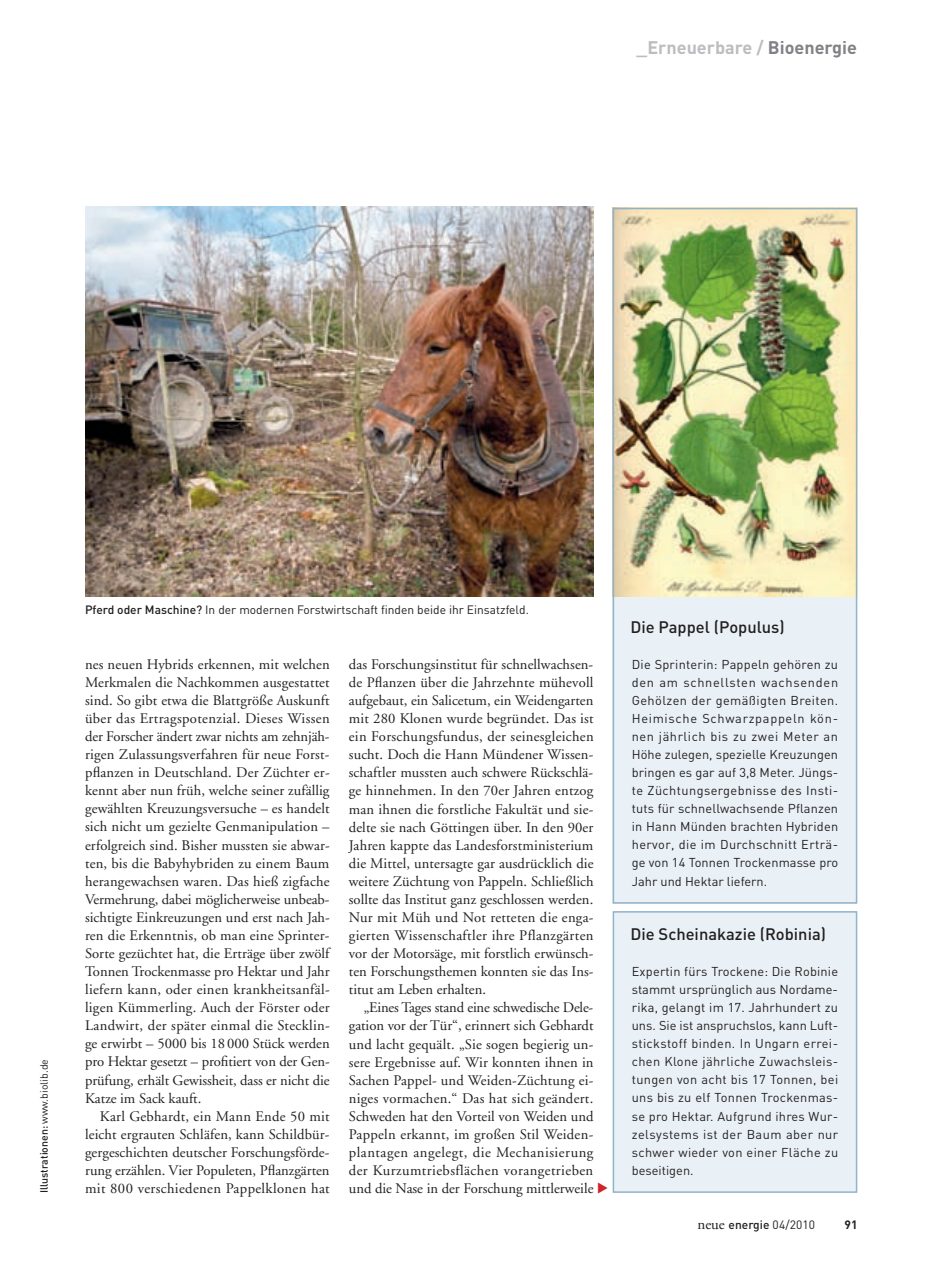
<style>
.page{position:relative;width:936px;height:1263px;background:#fff}
.page>*{position:absolute;margin:0;border:0;box-sizing:border-box;transform-origin:0 0}
.t1{font:700 18px "DIN";color:#bcbdc0}
.t2{font:500 16.5px "DIN";color:#231f20}
.t3{font:14.7px "Adobe Garamond";letter-spacing:.01em;color:#231f20}
.t4{font:14.7px "Adobe Garamond";letter-spacing:-.01em;color:#231f20}
.t5{font:14.7px "Adobe Garamond";letter-spacing:-.015em;color:#231f20}
.t6{font:14.7px "Adobe Garamond";letter-spacing:.03em;color:#231f20}
.t7{font:14.7px "Adobe Garamond";letter-spacing:.035em;color:#231f20}
.t8{font:12.75px/18px "DIN";letter-spacing:.005em;color:#231f20;text-align:justify}
.t9{font:12px "DIN";color:#231f20}
.t10{font:500 12px "DIN";color:#231f20}
.t11{font:700 12px "DIN";color:#231f20}
.t12{font:500 10.5px "DIN";color:#231f20}
.s1{color:#808285}
.s2{font-weight:400}
.s3{font-weight:500}
.s4{font-family:"Adobe Garamond";font-weight:400;font-size:15px}
</style>
<div class="page">
<div style="left:612px;top:514px;width:245px;height:390px;background:#eaf1f6"></div>
<img style="left:615px;top:211px;width:239px;height:385px">
<div style="left:612px;top:208px;width:245px;height:696px;border:2px solid #8fb3cb"></div>
<div style="left:612px;top:911px;width:245px;height:282px;background:#eaf1f6;border:2px solid #8fb3cb"></div>
<img style="left:85px;top:206px;width:508px;height:390px">
<p class="t1" style="left:636px;top:36px;width:222px">_Erneuerbare / <span class="s1">Bioenergie</span></p>
<p class="t12" style="left:37px;top:1193px;width:136px;rotate:-90deg">Illustrationen: <span class="s2">www.biolib.de</span></p>
<p class="t9" style="left:85px;top:603px;width:445px"><span class="s3">Pferd oder Maschine?</span> In der modernen Forstwirtschaft finden beide ihr Einsatzfeld.</p>
<p class="t3" style="left:85px;top:656px;width:246px">nes neuen Hybrids erkennen, mit welchen</p>
<p class="t3" style="left:85px;top:674px;width:246px">Merkmalen die Nachkommen ausgestattet</p>
<p class="t3" style="left:85px;top:692px;width:246px">sind. So gibt etwa die Blattgröße Auskunft</p>
<p class="t3" style="left:85px;top:710px;width:246px">über das Ertragspotenzial. Dieses Wissen</p>
<p class="t4" style="left:85px;top:728px;width:246px">der Forscher ändert zwar nichts am zehnjäh-</p>
<p class="t3" style="left:85px;top:746px;width:246px">rigen Zulassungsverfahren für neue Forst-</p>
<p class="t3" style="left:85px;top:765px;width:246px">pflanzen in Deutschland. Der Züchter er-</p>
<p class="t3" style="left:85px;top:783px;width:246px">kennt aber nun früh, welche seiner zufällig</p>
<p class="t3" style="left:85px;top:801px;width:246px">gewählten Kreuzungsversuche – es handelt</p>
<p class="t3" style="left:85px;top:819px;width:246px">sich nicht um gezielte Genmanipulation –</p>
<p class="t3" style="left:85px;top:837px;width:246px">erfolgreich sind. Bisher mussten sie abwar-</p>
<p class="t3" style="left:85px;top:855px;width:246px">ten, bis die Babyhybriden zu einem Baum</p>
<p class="t3" style="left:85px;top:873px;width:246px">herangewachsen waren. Das hieß zigfache</p>
<p class="t3" style="left:85px;top:891px;width:246px">Vermehrung, dabei möglicherweise unbeab-</p>
<p class="t3" style="left:85px;top:909px;width:246px">sichtigte Einkreuzungen und erst nach Jah-</p>
<p class="t3" style="left:85px;top:927px;width:246px">ren die Erkenntnis, ob man eine Sprinter-</p>
<p class="t3" style="left:85px;top:945px;width:246px">Sorte gezüchtet hat, die Erträge über zwölf</p>
<p class="t3" style="left:85px;top:963px;width:246px">Tonnen Trockenmasse pro Hektar und Jahr</p>
<p class="t3" style="left:85px;top:981px;width:246px">liefern kann, oder einen krankheitsanfäl-</p>
<p class="t3" style="left:85px;top:1000px;width:246px">ligen Kümmerling. Auch der Förster oder</p>
<p class="t3" style="left:85px;top:1018px;width:246px">Landwirt, der später einmal die Stecklin-</p>
<p class="t3" style="left:85px;top:1036px;width:246px">ge erwirbt – 5000 bis 18 000 Stück werden</p>
<p class="t3" style="left:85px;top:1054px;width:246px">pro Hektar gesetzt – profitiert von der Gen-</p>
<p class="t3" style="left:85px;top:1072px;width:246px">prüfung, erhält Gewissheit, dass er nicht die</p>
<p class="t3" style="left:85px;top:1090px;width:118px">Katze im Sack kauft.</p>
<p class="t3" style="left:100px;top:1108px;width:231px">Karl Gebhardt, ein Mann Ende 50 mit</p>
<p class="t3" style="left:85px;top:1126px;width:246px">leicht ergrauten Schläfen, kann Schildbür-</p>
<p class="t3" style="left:85px;top:1144px;width:246px">gergeschichten deutscher Forschungsförde-</p>
<p class="t3" style="left:85px;top:1162px;width:246px">rung erzählen. Vier Populeten, Pflanzgärten</p>
<p class="t3" style="left:85px;top:1180px;width:246px">mit 800 verschiedenen Pappelklonen hat</p>
<p class="t3" style="left:349px;top:656px;width:246px">das Forschungsinstitut für schnellwachsen-</p>
<p class="t3" style="left:349px;top:674px;width:246px">de Pflanzen über die Jahrzehnte mühevoll</p>
<p class="t3" style="left:349px;top:692px;width:246px">aufgebaut, ein Salicetum, ein Weidengarten</p>
<p class="t3" style="left:349px;top:710px;width:246px">mit 280 Klonen wurde begründet. Das ist</p>
<p class="t3" style="left:349px;top:729px;width:246px">ein Forschungsfundus, der seinesgleichen</p>
<p class="t3" style="left:349px;top:747px;width:246px">sucht. Doch die Hann Mündener Wissen-</p>
<p class="t3" style="left:349px;top:765px;width:246px">schaftler mussten auch schwere Rückschlä-</p>
<p class="t3" style="left:349px;top:783px;width:246px">ge hinnehmen. In den 70er Jahren entzog</p>
<p class="t3" style="left:349px;top:801px;width:246px">man ihnen die forstliche Fakultät und sie-</p>
<p class="t3" style="left:349px;top:819px;width:246px">delte sie nach Göttingen über. In den 90er</p>
<p class="t3" style="left:349px;top:837px;width:246px">Jahren kappte das Landesforstministerium</p>
<p class="t3" style="left:349px;top:855px;width:246px">die Mittel, untersagte gar ausdrücklich die</p>
<p class="t3" style="left:349px;top:873px;width:246px">weitere Züchtung von Pappeln. Schließlich</p>
<p class="t3" style="left:349px;top:891px;width:246px">sollte das Institut ganz geschlossen werden.</p>
<p class="t3" style="left:349px;top:909px;width:246px">Nur mit Müh und Not retteten die enga-</p>
<p class="t3" style="left:349px;top:927px;width:246px">gierten Wissenschaftler ihre Pflanzgärten</p>
<p class="t3" style="left:349px;top:945px;width:246px">vor der Motorsäge, mit forstlich erwünsch-</p>
<p class="t3" style="left:349px;top:964px;width:246px">ten Forschungsthemen konnten sie das Ins-</p>
<p class="t3" style="left:349px;top:982px;width:139px">titut am Leben erhalten.</p>
<p class="t5" style="left:364px;top:1000px;width:231px">„Eines Tages stand eine schwedische Dele-</p>
<p class="t3" style="left:349px;top:1018px;width:246px">gation vor der Tür“, erinnert sich Gebhardt</p>
<p class="t3" style="left:349px;top:1036px;width:246px">und lacht gequält. „Sie sogen begierig un-</p>
<p class="t3" style="left:349px;top:1054px;width:246px">sere Ergebnisse auf. Wir konnten ihnen in</p>
<p class="t3" style="left:349px;top:1072px;width:246px">Sachen Pappel- und Weiden-Züchtung ei-</p>
<p class="t3" style="left:349px;top:1090px;width:246px">niges vormachen.“ Das hat sich geändert.</p>
<p class="t3" style="left:349px;top:1108px;width:246px">Schweden hat den Vorteil von Weiden und</p>
<p class="t3" style="left:349px;top:1126px;width:246px">Pappeln erkannt, im großen Stil Weiden-</p>
<p class="t7" style="left:349px;top:1144px;width:246px">plantagen angelegt, die Mechanisierung</p>
<p class="t6" style="left:349px;top:1162px;width:246px">der Kurzumtriebsflächen vorangetrieben</p>
<p class="t3" style="left:349px;top:1180px;width:246px">und die Nase in der Forschung mittlerweile</p>
<p class="t2" style="left:630px;top:616px;width:156px">Die Pappel (Populus)</p>
<p class="t8" style="left:631px;top:655px;width:208px">Die Sprinterin: Pappeln gehören zu den am schnellsten wachsenden Gehölzen der gemäßigten Breiten.<br>Heimische Schwarzpappeln kön&shy;nen jährlich bis zu zwei Meter an Höhe zulegen, spezielle Kreuzungen bringen es gar auf 3,8 Meter. Jüngs&shy;te Züchtungsergebnisse des Insti&shy;tuts für schnellwachsende Pflanzen in Hann Münden brachten Hybriden hervor, die im Durchschnitt Erträ&shy;ge von 14 Tonnen Trockenmasse pro Jahr und Hektar liefern.</p>
<p class="t2" style="left:630px;top:923px;width:197px">Die Scheinakazie (Robinia)</p>
<p class="t8" style="left:631px;top:962px;width:208px">Expertin fürs Trockene: Die Robinie stammt ursprünglich aus Nordame&shy;rika, gelangt im 17. Jahrhundert zu uns. Sie ist anspruchslos, kann Luft&shy;stickstoff binden. In Ungarn errei&shy;chen Klone jährliche Zuwachsleis&shy;tungen von acht bis 17 Tonnen, bei uns bis zu elf Tonnen Trockenmas&shy;se pro Hektar. Aufgrund ihres Wur&shy;zelsystems ist der Baum aber nur schwer wieder von einer Fläche zu beseitigen.</p>
<p class="t10" style="left:697px;top:1217px;width:119px"><span class="s4">neue</span> energie <span class="s2">04/2010</span></p>
<p class="t11" style="left:844px;top:1217px;width:15px">91</p>
</div>
